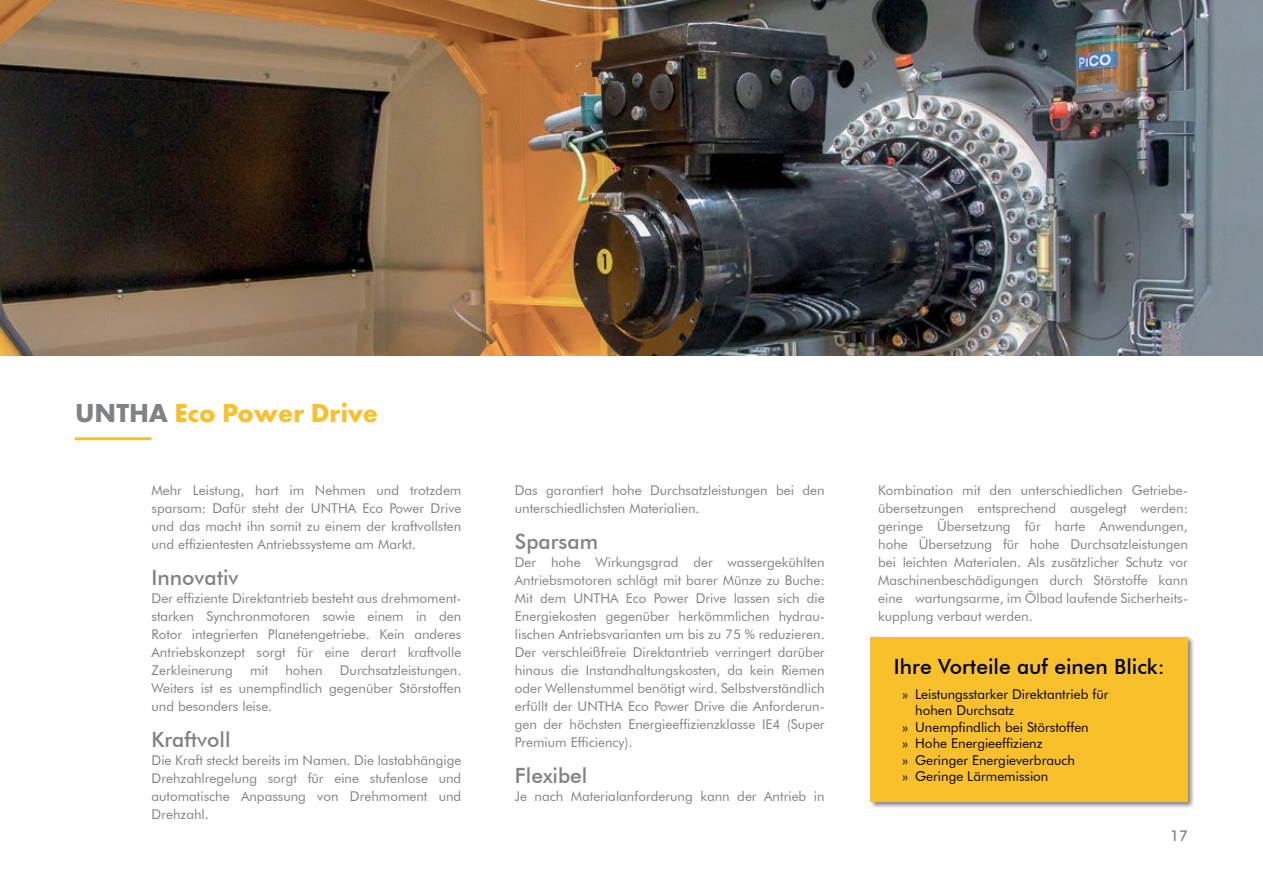
<style>
.page{position:relative;width:1263px;height:893px;background:#fff}
.page>*{position:absolute;margin:0;border:0;box-sizing:border-box;transform-origin:0 0}
.t1{font:700 27px "Futura PT";color:#f8c02b}
.t2{font:500 21px "Futura BT";color:#808284}
.t3{font:500 21px "Futura BT";color:#000}
.t4{font:500 15px "Futura BT";color:#808284}
.t5{font:13.5px/18px "Futura BT";color:#808284;text-align:justify}
.t6{font:13.5px "Futura BT";color:#000}
.s1{color:#808284}
</style>
<div class="page">
<hr style="left:75px;top:437px;width:77px;height:3px;background:#f8c02b">
<img style="left:0;top:0;width:1263px;height:356px">
<div style="left:869px;top:636px;width:327px;height:173px;background:#000;opacity:.5"></div>
<div style="left:871px;top:637px;width:317px;height:165px;background:#f8c02b"></div>
<h1 class="t1" style="left:75px;top:395px;width:304px"><span class="s1">UNTHA</span> Eco Power Drive</h1>
<p class="t5" style="left:152px;top:481px;width:311px">Mehr Leistung, hart im Nehmen und trotzdem sparsam: Dafür steht der UNTHA Eco Power Drive und das macht ihn somit zu einem der kraftvollsten und effizientesten Antriebssysteme am Markt.</p>
<h2 class="t2" style="left:152px;top:564px;width:88px">Innovativ</h2>
<p class="t5" style="left:152px;top:589px;width:311px">Der effiziente Direktantrieb besteht aus drehmoment&shy;starken Synchronmotoren sowie einem in den Rotor integrierten Planetengetriebe. Kein anderes Antriebskonzept sorgt für eine derart kraftvolle Zerkleinerung</p>
<p class="t5" style="left:152px;top:661px;width:311px;text-indent:188px">Durchsatzleistungen.<br>Weiters ist es unempfindlich gegenüber Störstoffen und besonders leise.</p>
<h2 class="t2" style="left:152px;top:726px;width:81px">Kraftvoll</h2>
<p class="t5" style="left:152px;top:751px;width:311px">Die Kraft steckt bereits im Namen. Die lastabhängige Drehzahlregelung sorgt für eine stufenlose und automatische Anpassung von Drehmoment und Drehzahl.</p>
<p class="t5" style="left:250px;top:661px;width:20px">mit</p>
<p class="t5" style="left:285px;top:661px;width:39px">hohen</p>
<p class="t5" style="left:515px;top:481px;width:311px">Das garantiert hohe Durchsatzleistungen bei den unterschiedlichsten Materialien.</p>
<h2 class="t2" style="left:515px;top:528px;width:85px">Sparsam</h2>
<p class="t5" style="left:515px;top:553px;width:311px">Der hohe Wirkungsgrad der wassergekühlten Antriebsmotoren schlägt mit barer Münze zu Buche:<br>Mit dem UNTHA Eco Power Drive lassen sich die Energiekosten gegenüber herkömmlichen hydrau&shy;lischen Antriebsvarianten um bis zu 75 % reduzieren.<br>Der verschleißfreie Direktantrieb verringert darüber hinaus die Instandhaltungskosten, da kein Riemen oder Wellenstummel benötigt wird. Selbstverständlich erfüllt der UNTHA Eco Power Drive die Anforderun&shy;gen der höchsten Energieeffizienzklasse IE4 (Super Premium Efficiency).</p>
<h2 class="t2" style="left:515px;top:762px;width:74px">Flexibel</h2>
<p class="t5" style="left:515px;top:787px;width:311px">Je nach Materialanforderung kann der Antrieb in</p>
<p class="t5" style="left:878px;top:481px;width:311px">Kombination mit den unterschiedlichen Getriebe&shy;übersetzungen entsprechend ausgelegt werden: geringe Übersetzung für harte Anwendungen, hohe Übersetzung für hohe Durchsatzleistungen bei leichten Materialen. Als zusätzlicher Schutz vor Maschinenbeschädigungen durch Störstoffe kann eine wartungsarme, im Ölbad laufende Sicherheits&shy;kupplung verbaut werden.</p>
<h2 class="t3" style="left:894px;top:654px;width:272px">Ihre Vorteile auf einen Blick:</h2>
<p class="t6" style="left:902px;top:686px;width:207px">» Leistungsstarker Direktantrieb für</p>
<p class="t6" style="left:915px;top:702px;width:101px">hohen Durchsatz</p>
<p class="t6" style="left:902px;top:719px;width:188px">» Unempfindlich bei Störstoffen</p>
<p class="t6" style="left:902px;top:735px;width:142px">» Hohe Energieeffizienz</p>
<p class="t6" style="left:902px;top:752px;width:174px">» Geringer Energieverbrauch</p>
<p class="t6" style="left:902px;top:768px;width:147px">» Geringe Lärmemission</p>
<p class="t4" style="left:1170px;top:826px;width:20px">17</p>
</div>
